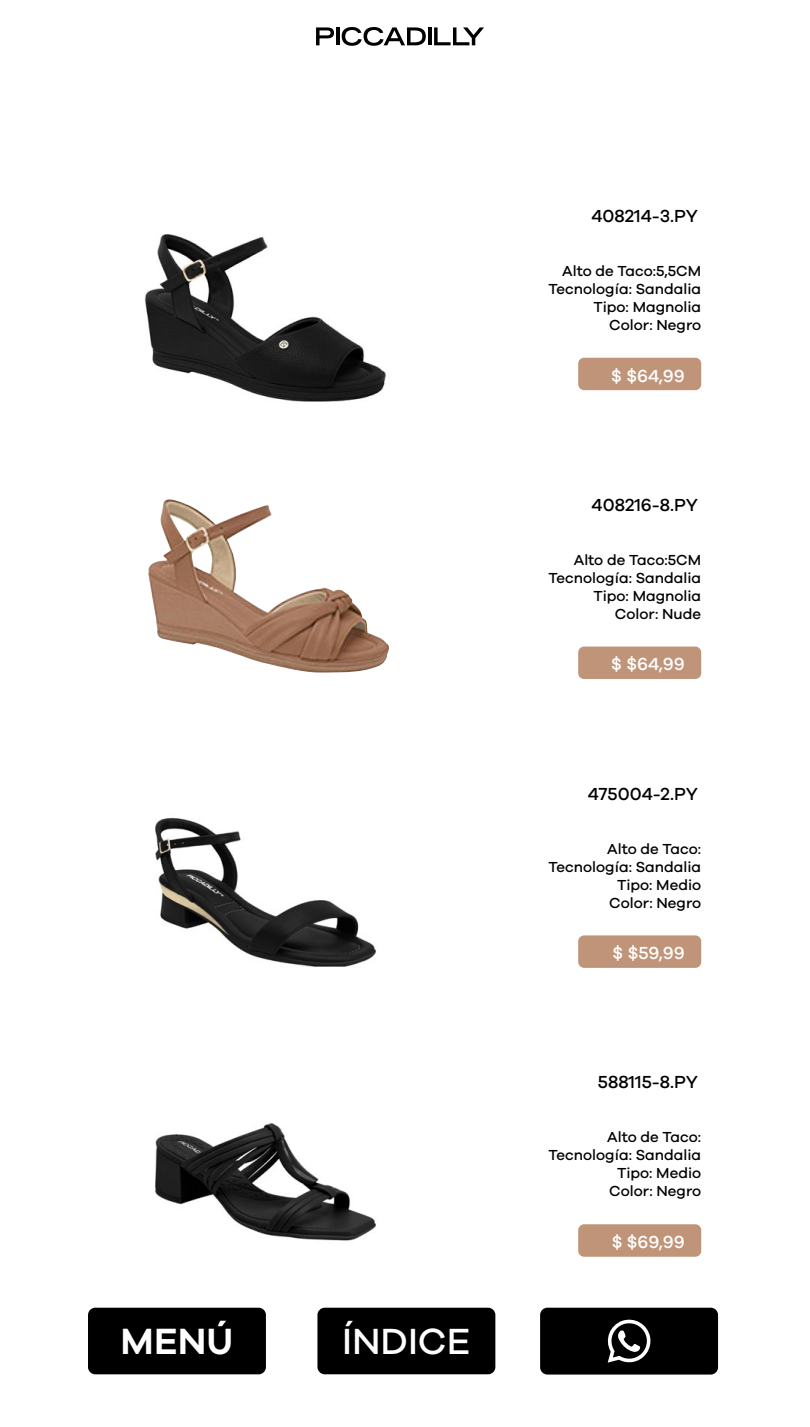
<style>
.page{position:relative;width:810px;height:1427px;background:#fff}
.page>*{position:absolute;margin:0;border:0;box-sizing:border-box;transform-origin:0 0}
.t1{font:600 37.65px "Galano Grotesque";color:#fff}
.t2{font:500 37.5px "Galano Grotesque";color:#fff}
.t3{font:500 18px "Galano Grotesque";color:#000}
.t4{font:500 18px "Galano Grotesque";color:#fff}
.t5{font:500 15px/18px "Galano Grotesque";color:#000;text-align:right}
</style>
<div class="page">
<div style="left:88px;top:1307px;width:178px;height:67px;background:#000;border-radius:7px"></div>
<div style="left:317px;top:1307px;width:178px;height:67px;background:#000;border-radius:7px"></div>
<div style="left:540px;top:1307px;width:178px;height:67px;background:#000;border-radius:7px"></div>
<svg style="left:607px;top:1319px;width:44px;height:43px"></svg>
<svg style="left:342px;top:27px;width:84px;height:19px"></svg>
<svg style="left:316px;top:27px;width:18px;height:18px"></svg>
<hr style="left:336px;top:27px;width:4px;height:18px;background:#000">
<hr style="left:428px;top:27px;width:3px;height:18px;background:#000">
<svg style="left:434px;top:27px;width:50px;height:18px"></svg>
<div style="left:578px;top:358px;width:123px;height:32px;background:#bf9478;border-radius:6px"></div>
<img style="left:144px;top:234px;width:242px;height:168px">
<div style="left:578px;top:646px;width:123px;height:33px;background:#bf9478;border-radius:6px"></div>
<img style="left:148px;top:499px;width:241px;height:173px">
<div style="left:578px;top:935px;width:123px;height:33px;background:#bf9478;border-radius:6px"></div>
<img style="left:155px;top:817px;width:221px;height:150px">
<div style="left:578px;top:1224px;width:123px;height:32px;background:#bf9478;border-radius:6px"></div>
<img style="left:155px;top:1123px;width:221px;height:118px">
<h1 class="t1" style="left:121px;top:1318px;width:114px">MENÚ</h1>
<h2 class="t2" style="left:342px;top:1318px;width:130px">ÍNDICE</h2>
<p class="t3" style="left:591px;top:205px;width:108px">408214-3.PY</p>
<p class="t5" style="left:549px;top:261px;width:154px">Alto de Taco:5,5CM<br>Tecnología: Sandalia<br>Tipo: Magnolia<br>Color: Negro</p>
<p class="t4" style="left:611px;top:365px;width:75px">$ $64,99</p>
<p class="t3" style="left:592px;top:494px;width:108px">408216-8.PY</p>
<p class="t5" style="left:549px;top:550px;width:154px">Alto de Taco:5CM<br>Tecnología: Sandalia<br>Tipo: Magnolia<br>Color: Nude</p>
<p class="t4" style="left:611px;top:653px;width:75px">$ $64,99</p>
<p class="t3" style="left:588px;top:782px;width:112px">475004-2.PY</p>
<p class="t5" style="left:549px;top:839px;width:154px">Alto de Taco:<br>Tecnología: Sandalia<br>Tipo: Medio<br>Color: Negro</p>
<p class="t4" style="left:613px;top:942px;width:74px">$ $59,99</p>
<p class="t3" style="left:598px;top:1071px;width:102px">588115-8.PY</p>
<p class="t5" style="left:549px;top:1127px;width:154px">Alto de Taco:<br>Tecnología: Sandalia<br>Tipo: Medio<br>Color: Negro</p>
<p class="t4" style="left:612px;top:1231px;width:75px">$ $69,99</p>
</div>
